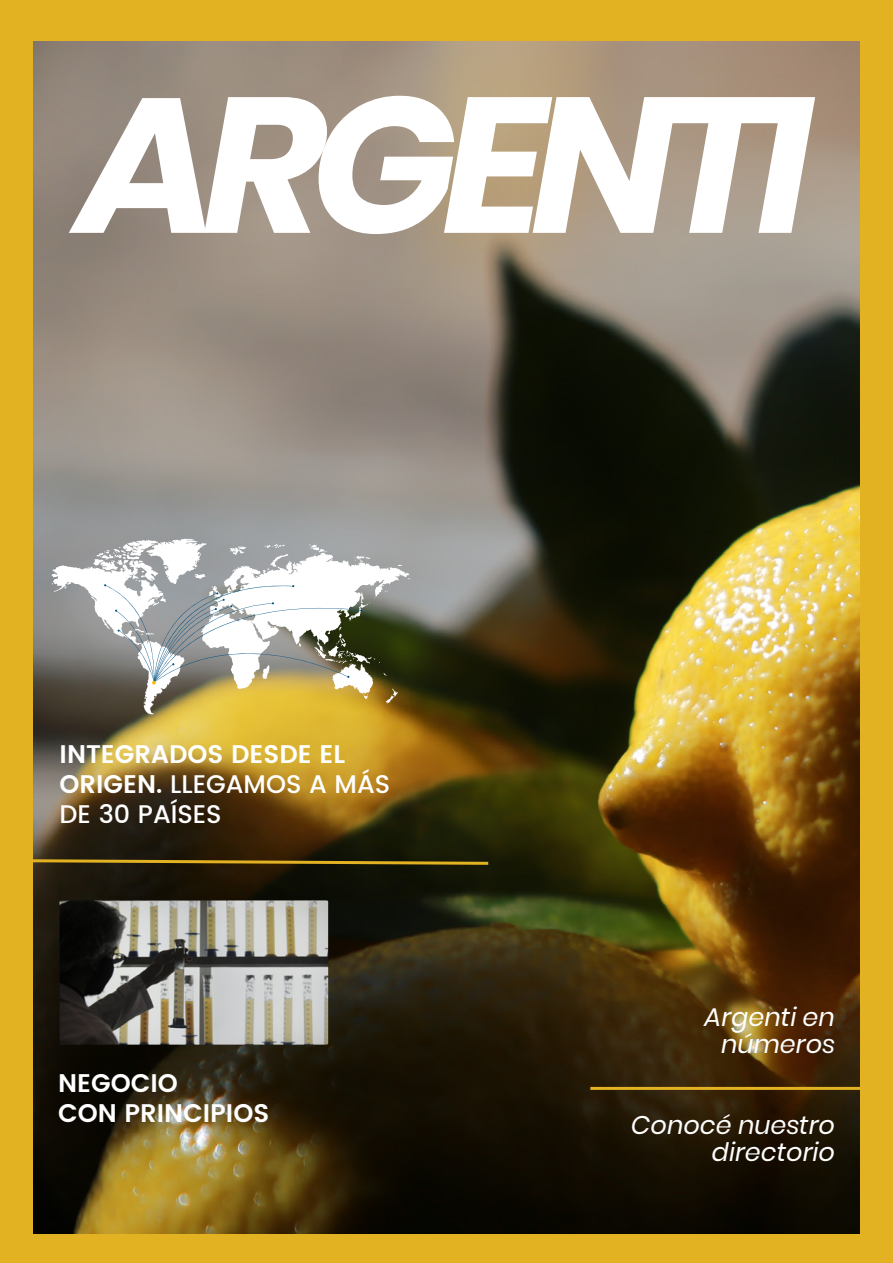
<style>
.page{position:relative;width:893px;height:1263px;background:#e3b222}
.page>*{position:absolute;margin:0;border:0;box-sizing:border-box;transform-origin:0 0}
.t1{font:italic 700 192px "Poppins";letter-spacing:-.075em;color:#fff}
.t2{font:600 25.5px/30px "Poppins";color:#fff}
.t3{font:italic 25.5px/27px "Poppins";color:#fff;text-align:right}
.s1{font-weight:500}
</style>
<div class="page">
<img style="left:33px;top:41px;width:827px;height:1192px">
<div style="left:609px;top:811px;width:18px;height:18px;background:#2f1701;border-radius:50%"></div>
<svg style="left:33px;top:858px;width:458px;height:8px"></svg>
<hr style="left:590px;top:1087px;width:279px;height:3px;background:#e3b222">
<svg style="left:51px;top:539px;width:359px;height:175px;background:#a49f86"></svg>
<svg style="left:104px;top:584px;width:258px;height:102px;background:#b9bab4"></svg>
<img style="left:60px;top:900px;width:268px;height:145px">
<h1 class="t1" style="left:79px;top:54px;width:737px">ARGENTI</h1>
<p class="t2" style="left:60px;top:740px;width:332px">INTEGRADOS DESDE EL<br>ORIGEN. <span class="s1">LLEGAMOS A MÁS<br>DE 30 PAÍSES</span></p>
<p class="t2" style="left:58px;top:1068px;width:213px">NEGOCIO<br>CON PRINCIPIOS</p>
<p class="t3" style="left:705px;top:1003px;width:132px">Argenti en números</p>
<p class="t3" style="left:631px;top:1111px;width:205px">Conocé nuestro directorio</p>
</div>
